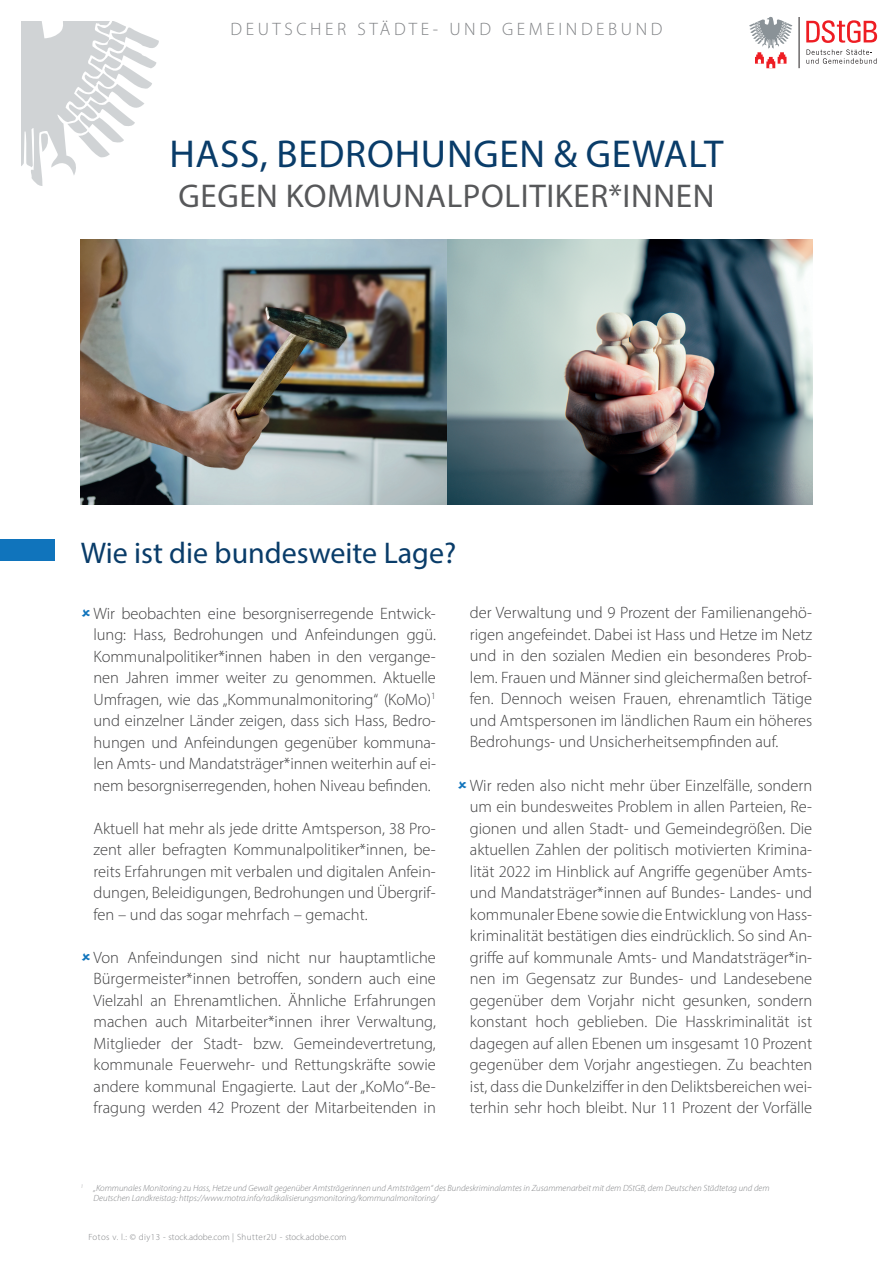
<style>
.page{position:relative;width:893px;height:1263px;background:#fff}
.page>*{position:absolute;margin:0;border:0;box-sizing:border-box;transform-origin:0 0}
.t1{font:39px "Myriad Pro";letter-spacing:.02em;color:#093c69}
.t2{font:33px "Myriad Pro";letter-spacing:.02em;color:#57585a}
.t3{font:30px "Myriad Pro";color:#093c69}
.t4{font:300 18px "Myriad Pro";letter-spacing:.2em;color:#808285}
.t5{font:300 16.5px/21.5px "Myriad Pro";color:#3e3e3f;text-align:justify}
.t6{font:italic 300 9px/10.8px "Myriad Pro";color:#808285}
.t7{font:300 9px "Myriad Pro";color:#808285}
</style>
<div class="page">
<img style="left:81px;top:239px;width:731px;height:266px">
<svg style="left:21px;top:21px;width:138px;height:165px"></svg>
<svg style="left:806px;top:20px;width:71px;height:23px"></svg>
<hr style="left:799px;top:17px;width:1px;height:51px;background:#231f20">
<svg style="left:806px;top:49px;width:71px;height:15px"></svg>
<svg style="left:749px;top:16px;width:43px;height:52px"></svg>
<div style="left:0;top:539px;width:54px;height:22px;background:#1074bc"></div>
<p class="t4" style="left:230px;top:18px;width:434px">DEUTSCHER STÄDTE- UND GEMEINDEBUND</p>
<h1 class="t1" style="left:169px;top:130px;width:556px">HASS, BEDROHUNGEN &amp; GEWALT</h1>
<h2 class="t2" style="left:179px;top:176px;width:537px">GEGEN KOMMUNALPOLITIKER*INNEN</h2>
<h3 class="t3" style="left:81px;top:534px;width:377px">Wie ist die bundesweite Lage?</h3>
<p class="t5" style="left:94px;top:602px;width:344px">Wir beobachten eine besorgniserregende Entwick&shy;lung: Hass, Bedrohungen und Anfeindungen ggü.<br>Kommunalpolitiker*innen haben in den vergange&shy;nen Jahren immer weiter zu genommen. Aktuelle Umfragen, wie das „Kommunalmonitoring“ (KoMo)<sup>1 </sup>und einzelner Länder zeigen, dass sich Hass, Bedro&shy;hungen und Anfeindungen gegenüber kommuna&shy;len Amts- und Mandatsträger*innen weiterhin auf ei&shy;nem besorgniserregenden, hohen Niveau befinden.</p>
<p class="t5" style="left:94px;top:817px;width:344px">Aktuell hat mehr als jede dritte Amtsperson, 38 Pro&shy;zent aller befragten Kommunalpolitiker*innen, be&shy;reits Erfahrungen mit verbalen und digitalen Anfein&shy;dungen, Beleidigungen, Bedrohungen und Übergrif&shy;fen – und das sogar mehrfach – gemacht.</p>
<p class="t5" style="left:94px;top:946px;width:344px">Von Anfeindungen sind nicht nur hauptamtliche Bürgermeister*innen betroffen, sondern auch eine Vielzahl an Ehrenamtlichen. Ähnliche Erfahrungen machen auch Mitarbeiter*innen ihrer Verwaltung, Mitglieder der Stadt- bzw. Gemeindevertretung, kommunale Feuerwehr- und Rettungskräfte sowie andere kommunal Engagierte. Laut der „KoMo“-Be&shy;fragung werden 42 Prozent der Mitarbeitenden in</p>
<p class="t5" style="left:470px;top:602px;width:344px">der Verwaltung und 9 Prozent der Familienangehö&shy;rigen angefeindet. Dabei ist Hass und Hetze im Netz und in den sozialen Medien ein besonderes Prob&shy;lem. Frauen und Männer sind gleichermaßen betrof&shy;fen. Dennoch weisen Frauen, ehrenamtlich Tätige und Amtspersonen im ländlichen Raum ein höheres Bedrohungs- und Unsicherheitsempfinden auf.</p>
<p class="t5" style="left:470px;top:774px;width:344px">Wir reden also nicht mehr über Einzelfälle, sondern um ein bundesweites Problem in allen Parteien, Re&shy;gionen und allen Stadt- und Gemeindegrößen. Die aktuellen Zahlen der politisch motivierten Krimina&shy;lität 2022 im Hinblick auf Angriffe gegenüber Amts&shy;und Mandatsträger*innen auf Bundes- Landes- und kommunaler Ebene sowie die Entwicklung von Hass&shy;kriminalität bestätigen dies eindrücklich. So sind An&shy;griffe auf kommunale Amts- und Mandatsträger*in&shy;nen im Gegensatz zur Bundes- und Landesebene gegenüber dem Vorjahr nicht gesunken, sondern konstant hoch geblieben. Die Hasskriminalität ist dagegen auf allen Ebenen um insgesamt 10 Prozent gegenüber dem Vorjahr angestiegen. Zu beachten ist, dass die Dunkelziffer in den Deliktsbereichen wei&shy;terhin sehr hoch bleibt. Nur 11 Prozent der Vorfälle</p>
<p class="t6" style="left:94px;top:1182px;width:677px;text-indent:-13px"><sup>1</sup> „Kommunales Monitoring zu Hass, Hetze und Gewalt gegenüber Amtsträgerinnen und Amtsträgern“ des Bundeskriminalamtes in Zusammenarbeit mit dem DStGB, dem Deutschen Städtetag und dem<br>Deutschen Landkreistag: https://www.motra.info/radikalisierungsmonitoring/kommunalmonitoring/</p>
<p class="t7" style="left:88px;top:1232px;width:260px">Fotos v. l.: © diy13 - stock.adobe.com | Shutter2U - stock.adobe.com</p>
</div>
